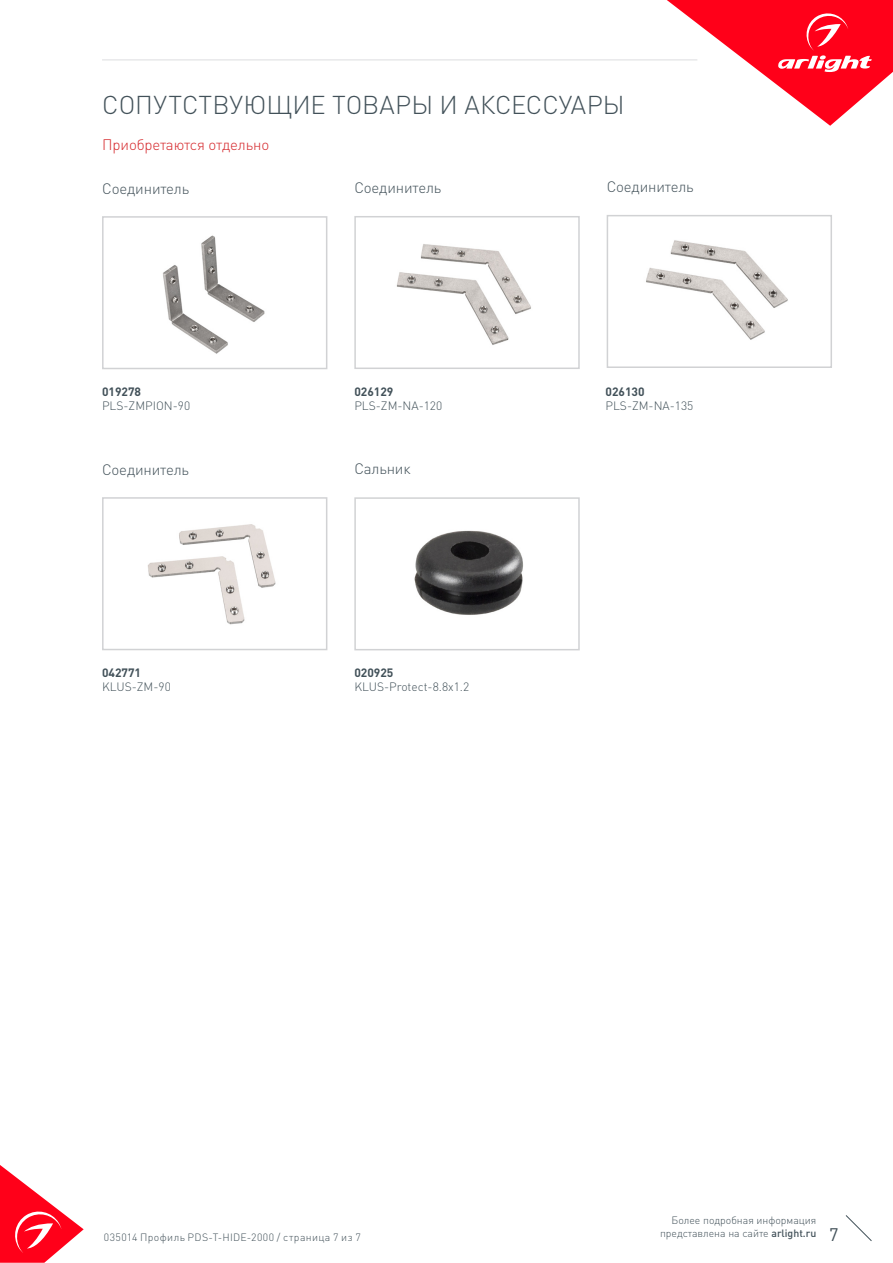
<style>
.page{position:relative;width:893px;height:1263px;background:#fff}
.page>*{position:absolute;margin:0;border:0;box-sizing:border-box;transform-origin:0 0}
.t1{font:300 25.5px "DIN Pro";color:#425159}
.t2{font:18px "DIN Pro";color:#425159}
.t3{font:300 15px "DIN Pro";letter-spacing:-.01em;color:#425159}
.t4{font:300 15px "DIN Pro";letter-spacing:-.01em;color:#d5262a}
.t5{font:300 12px "DIN Pro";color:#425159}
.t6{font:700 12px "DIN Pro";color:#425159}
.t7{font:300 10.5px "DIN Pro";color:#425159}
.t8{font:300 10.5px "DIN Pro";letter-spacing:.04em;color:#425159}
.s1{font-weight:500}
</style>
<div class="page">
<svg style="left:0;top:1165px;width:84px;height:98px"></svg>
<svg style="left:845px;top:1215px;width:27px;height:26px"></svg>
<svg style="left:667px;top:0;width:226px;height:126px"></svg>
<hr style="left:102px;top:60px;width:595px;height:1px;background:#dcdddf">
<img style="left:414px;top:530px;width:109px;height:85px">
<div style="left:354px;top:497px;width:226px;height:153px;border:2px solid #d1d2d4"></div>
<img style="left:646px;top:240px;width:142px;height:100px">
<div style="left:607px;top:215px;width:225px;height:153px;border:2px solid #d1d2d4"></div>
<img style="left:148px;top:524px;width:128px;height:101px">
<div style="left:102px;top:497px;width:225px;height:153px;border:2px solid #d1d2d4"></div>
<img style="left:396px;top:244px;width:135px;height:101px">
<div style="left:354px;top:216px;width:226px;height:153px;border:2px solid #d1d2d4"></div>
<img style="left:163px;top:235px;width:102px;height:119px">
<div style="left:102px;top:216px;width:225px;height:153px;border:2px solid #d1d2d4"></div>
<p class="t1" style="left:102px;top:87px;width:524px">СОПУТСТВУЮЩИЕ ТОВАРЫ И АКСЕССУАРЫ</p>
<p class="t4" style="left:102px;top:134px;width:168px">Приобретаются отдельно</p>
<p class="t3" style="left:102px;top:178px;width:89px">Соединитель</p>
<p class="t3" style="left:354px;top:178px;width:89px">Соединитель</p>
<p class="t6" style="left:102px;top:383px;width:41px">019278</p>
<p class="t5" style="left:102px;top:398px;width:90px">PLS-ZMPION-90</p>
<p class="t6" style="left:354px;top:383px;width:41px">026129</p>
<p class="t5" style="left:354px;top:398px;width:89px">PLS-ZM-NA-120</p>
<p class="t3" style="left:102px;top:459px;width:89px">Соединитель</p>
<p class="t3" style="left:354px;top:459px;width:58px">Сальник</p>
<p class="t6" style="left:102px;top:664px;width:41px">042771</p>
<p class="t5" style="left:102px;top:679px;width:70px">KLUS-ZM-90</p>
<p class="t6" style="left:354px;top:664px;width:41px">020925</p>
<p class="t5" style="left:354px;top:678px;width:116px">KLUS-Protect-8.8x1.2</p>
<p class="t3" style="left:607px;top:177px;width:89px">Соединитель</p>
<p class="t6" style="left:605px;top:383px;width:41px">026130</p>
<p class="t5" style="left:605px;top:398px;width:89px">PLS-ZM-NA-135</p>
<p class="t7" style="left:672px;top:1213px;width:146px">Более подробная информация</p>
<p class="t7" style="left:660px;top:1226px;width:158px">представлена на сайте <span class="s1">arlight.ru</span></p>
<p class="t8" style="left:104px;top:1230px;width:258px">035014 Профиль PDS-T-HIDE-2000 / страница 7 из 7</p>
<h2 class="t2" style="left:829px;top:1222px;width:11px">7</h2>
</div>
